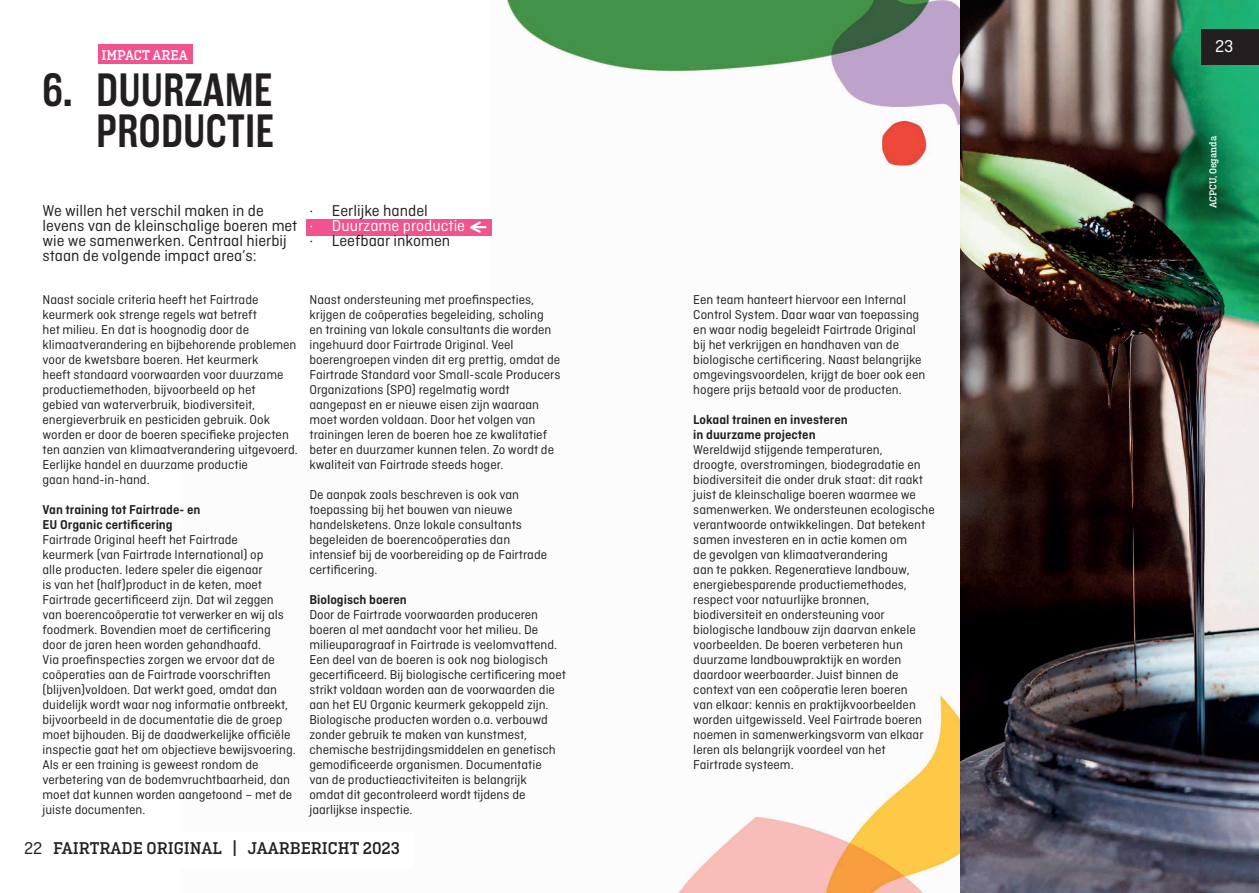
<style>
.page{position:relative;width:1259px;height:893px;background:#fff}
.page>*{position:absolute;margin:0;border:0;box-sizing:border-box;transform-origin:0 0}
.t1{font:500 48px/40.5px "Americane Cond";letter-spacing:.015em;color:#231f20;text-align:right}
.t2{font:500 18px "Ciutadella Slab";color:#231f20}
.t3{font:18px "Ciutadella";color:#fff}
.t4{font:16.5px/15px "Ciutadella";color:#231f20}
.t5{font:16.5px "Ciutadella";color:#fff}
.t6{font:500 15px "Ciutadella Slab";color:#fff}
.t7{font:13.5px/15px "Ciutadella";color:#231f20}
.t8{font:600 13.5px/15px "Ciutadella";color:#231f20}
.t9{font:500 10.5px "Ciutadella Slab";color:#fff}
.s1{font-family:"Ciutadella";font-weight:400}
</style>
<div class="page">
<img style="left:506px;top:0;width:454px;height:169px">
<img style="left:678px;top:694px;width:282px;height:199px">
<div style="left:307px;top:219px;width:185px;height:17px;background:#f0538d"></div>
<div style="left:98px;top:44px;width:95px;height:20px;background:#f0538d"></div>
<img style="left:960px;top:0;width:299px;height:893px">
<svg style="left:470px;top:221px;width:15px;height:12px"></svg>
<div style="left:1201px;top:29px;width:58px;height:35px;background:#231f20"></div>
<p class="t6" style="left:102px;top:46px;width:88px">IMPACT AREA</p>
<h1 class="t1" style="left:43px;top:70px;width:233px">6. DUURZAME<br>PRODUCTIE</h1>
<p class="t4" style="left:43px;top:203px;width:256px">We willen het verschil maken in de levens van de kleinschalige boeren met wie we samenwerken. Centraal hierbij staan de volgende impact area’s:</p>
<p class="t4" style="left:309px;top:203px;width:120px">· Eerlijke handel</p>
<p class="t5" style="left:309px;top:217px;width:157px">· Duurzame productie</p>
<p class="t4" style="left:309px;top:233px;width:142px">· Leefbaar inkomen</p>
<p class="t7" style="left:43px;top:292px;width:257px">Naast sociale criteria heeft het Fairtrade keurmerk ook strenge regels wat betreft<br>het milieu. En dat is hoognodig door de klimaatverandering en bijbehorende problemen voor de kwetsbare boeren. Het keurmerk<br>heeft standaard voorwaarden voor duurzame productiemethoden, bijvoorbeeld op het<br>gebied van waterverbruik, biodiversiteit, energieverbruik en pesticiden gebruik. Ook worden er door de boeren specifieke projecten ten aanzien van klimaatverandering uitgevoerd.<br>Eerlijke handel en duurzame productie<br>gaan hand-in-hand.</p>
<p class="t8" style="left:43px;top:502px;width:159px">Van training tot Fairtrade- en<br>EU Organic certificering</p>
<p class="t7" style="left:43px;top:532px;width:255px">Fairtrade Original heeft het Fairtrade<br>keurmerk (van Fairtrade International) op<br>alle producten. Iedere speler die eigenaar<br>is van het (half)product in de keten, moet Fairtrade gecertificeerd zijn. Dat wil zeggen van boerencoöperatie tot verwerker en wij als foodmerk. Bovendien moet de certificering door de jaren heen worden gehandhaafd.<br>Via proefinspecties zorgen we ervoor dat de coöperaties aan de Fairtrade voorschriften (blijven)voldoen. Dat werkt goed, omdat dan duidelijk wordt waar nog informatie ontbreekt, bijvoorbeeld in de documentatie die de groep moet bijhouden. Bij de daadwerkelijke officiële inspectie gaat het om objectieve bewijsvoering.<br>Als er een training is geweest rondom de verbetering van de bodemvruchtbaarheid, dan moet dat kunnen worden aangetoond – met de juiste documenten.</p>
<p class="t7" style="left:309px;top:292px;width:252px">Naast ondersteuning met proefinspecties, krijgen de coöperaties begeleiding, scholing en training van lokale consultants die worden ingehuurd door Fairtrade Original. Veel boerengroepen vinden dit erg prettig, omdat de Fairtrade Standard voor Small-scale Producers Organizations (SPO) regelmatig wordt aangepast en er nieuwe eisen zijn waaraan moet worden voldaan. Door het volgen van trainingen leren de boeren hoe ze kwalitatief beter en duurzamer kunnen telen. Zo wordt de kwaliteit van Fairtrade steeds hoger.</p>
<p class="t7" style="left:309px;top:487px;width:239px">De aanpak zoals beschreven is ook van toepassing bij het bouwen van nieuwe handelsketens. Onze lokale consultants begeleiden de boerencoöperaties dan intensief bij de voorbereiding op de Fairtrade certificering.</p>
<p class="t8" style="left:309px;top:592px;width:99px">Biologisch boeren</p>
<p class="t7" style="left:309px;top:607px;width:258px">Door de Fairtrade voorwaarden produceren boeren al met aandacht voor het milieu. De milieuparagraaf in Fairtrade is veelomvattend.<br>Een deel van de boeren is ook nog biologisch gecertificeerd. Bij biologische certificering moet strikt voldaan worden aan de voorwaarden die aan het EU Organic keurmerk gekoppeld zijn.<br>Biologische producten worden o.a. verbouwd zonder gebruik te maken van kunstmest, chemische bestrijdingsmiddelen en genetisch gemodificeerde organismen. Documentatie<br>van de productieactiviteiten is belangrijk<br>omdat dit gecontroleerd wordt tijdens de jaarlijkse inspectie.</p>
<h2 class="t2" style="left:24px;top:838px;width:377px"><span class="s1">22</span> FAIRTRADE ORIGINAL | JAARBERICHT 2023</h2>
<p class="t7" style="left:693px;top:292px;width:233px">Een team hanteert hiervoor een Internal Control System. Daar waar van toepassing en waar nodig begeleidt Fairtrade Original bij het verkrijgen en handhaven van de biologische certificering. Naast belangrijke omgevingsvoordelen, krijgt de boer ook een hogere prijs betaald voor de producten.</p>
<p class="t8" style="left:693px;top:412px;width:156px">Lokaal trainen en investeren in duurzame projecten</p>
<p class="t7" style="left:693px;top:442px;width:243px">Wereldwijd stijgende temperaturen,<br>droogte, overstromingen, biodegradatie en biodiversiteit die onder druk staat: dit raakt juist de kleinschalige boeren waarmee we samenwerken. We ondersteunen ecologische verantwoorde ontwikkelingen. Dat betekent samen investeren en in actie komen om<br>de gevolgen van klimaatverandering<br>aan te pakken. Regeneratieve landbouw, energiebesparende productiemethodes, respect voor natuurlijke bronnen, biodiversiteit en ondersteuning voor biologische landbouw zijn daarvan enkele voorbeelden. De boeren verbeteren hun duurzame landbouwpraktijk en worden daardoor weerbaarder. Juist binnen de context van een coöperatie leren boeren<br>van elkaar: kennis en praktijkvoorbeelden worden uitgewisseld. Veel Fairtrade boeren noemen in samenwerkingsvorm van elkaar leren als belangrijk voordeel van het Fairtrade systeem.</p>
<h2 class="t3" style="left:1215px;top:37px;width:20px">23</h2>
<p class="t9" style="left:1207px;top:208px;width:74px;rotate:-90deg">ACPCU, Oeganda</p>
</div>
